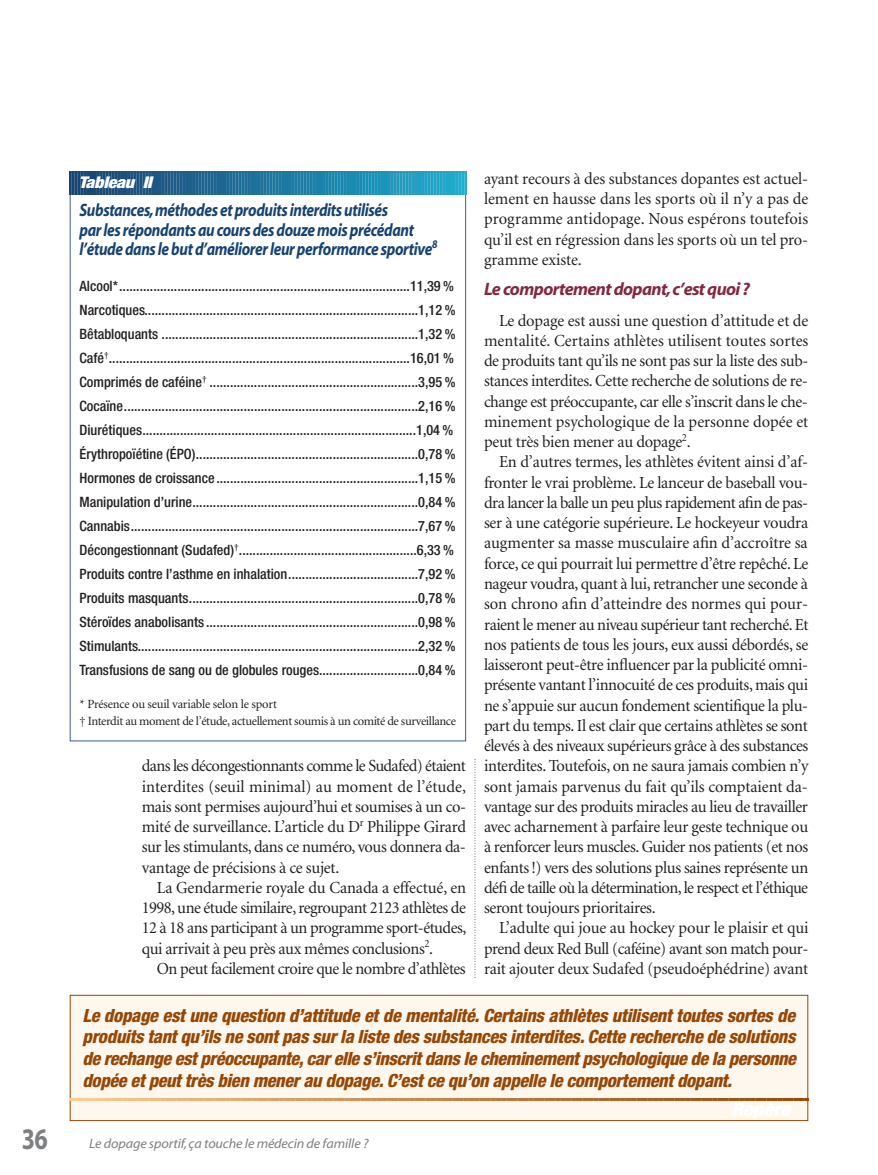
<style>
.page{position:relative;width:878px;height:1175px;background:#fff}
.page>*{position:absolute;margin:0;border:0;box-sizing:border-box;transform-origin:0 0}
.t1{font:700 30px "Myriad";color:#7d7f81;scale:.8 1}
.t2{font:italic 800 condensed 18.15px/21.8px "Helvetica Neue";letter-spacing:-.02em;color:#974705;text-align:justify}
.t3{font:italic 700 18px/19.5px "Myriad";letter-spacing:-.025em;color:#174371;scale:.85 1}
.t4{font:italic 700 18px "Myriad";letter-spacing:-.035em;color:#82293f}
.t5{font:16.8px/20.2px "Minion";letter-spacing:-.02em;color:#231f20;text-align:justify}
.t6{font:italic 900 condensed 16.2px "Helvetica Neue";letter-spacing:-.015em;color:#fff;scale:1.11 1}
.t7{font:500 condensed 14.25px/24px "Helvetica Neue";color:#231f20}
.t8{font:italic 13.5px "Myriad";letter-spacing:-.01em;color:#7d7f81;scale:1.05 1}
.t9{font:12.6px/16.5px "Minion";letter-spacing:-.03em;color:#231f20}
</style>
<div class="page">
<svg style="left:474px;top:759px;width:1px;height:219px"></svg>
<svg style="left:70px;top:172px;width:396px;height:22px"></svg>
<div style="left:70px;top:995px;width:737px;height:125px;background:#fef7ed"></div>
<div style="left:70px;top:994px;width:738px;height:126px;border:1px solid #974705"></div>
<svg style="left:70px;top:1098px;width:23px;height:22px"></svg>
<hr style="left:97px;top:1098px;width:2px;height:22px;background:#f9c78a">
<svg style="left:103px;top:1098px;width:109px;height:22px"></svg>
<hr style="left:216px;top:1098px;width:2px;height:22px;background:#e6ae71">
<svg style="left:222px;top:1098px;width:109px;height:22px"></svg>
<hr style="left:335px;top:1098px;width:2px;height:22px;background:#d59559">
<svg style="left:341px;top:1098px;width:255px;height:22px"></svg>
<hr style="left:600px;top:1098px;width:2px;height:22px;background:#b16728">
<svg style="left:606px;top:1098px;width:109px;height:22px"></svg>
<hr style="left:719px;top:1098px;width:2px;height:22px;background:#a25414">
<svg style="left:725px;top:1098px;width:82px;height:22px"></svg>
<h1 class="t1" style="left:22px;top:1127px;width:34px">36</h1>
<p class="t6" style="left:79px;top:177px;width:67px">Tableau II</p>
<p class="t3" style="left:80px;top:202px;width:422px">Substances,méthodes et produits interdits utilisés<br>par les répondants au cours des douze mois précédant l’étude dans le but d’améliorer leur performance sportive<sup>8</sup></p>
<p class="t7" style="left:79px;top:275px;width:377px">Alcool*.....................................................................................11,39 % Narcotiques................................................................................1,12 % Bêtabloquants ...........................................................................1,32 % Café<sup>†</sup>........................................................................................16,01 % Comprimés de caféine<sup>†</sup> .............................................................3,95 % Cocaïne......................................................................................2,16 % Diurétiques................................................................................1,04 % Érythropoïétine (ÉPO).................................................................0,78 % Hormones de croissance...........................................................1,15 % Manipulation d’urine..................................................................0,84 % Cannabis....................................................................................7,67 % Décongestionnant (Sudafed)<sup>†</sup>....................................................6,33 % Produits contre l’asthme en inhalation......................................7,92 % Produits masquants...................................................................0,78 % Stéroïdes anabolisants ..............................................................0,98 % Stimulants..................................................................................2,32 % Transfusions de sang ou de globules rouges.............................0,84 %</p>
<p class="t9" style="left:80px;top:697px;width:378px">* Présence ou seuil variable selon le sport<br>† Interdit au moment de l’étude, actuellement soumis à un comité de surveillance</p>
<p class="t5" style="left:142px;top:757px;width:326px">dans les décongestionnants comme le Sudafed) étaient interdites (seuil minimal) au moment de l’étude, mais sont permises aujourd’hui et soumises à un co&shy;mité de surveillance. L’article du D<sup>r</sup> Philippe Girard sur les stimulants, dans ce numéro, vous donnera da&shy;vantage de précisions à ce sujet.</p>
<p class="t5" style="left:142px;top:878px;width:326px;text-indent:15px">La Gendarmerie royale du Canada a effectué, en 1998, une étude similaire, regroupant 2123 athlètes de 12 à 18 ans participant à un programme sport-études, qui arrivait à peu près aux mêmes conclusions<sup>2</sup>.</p>
<p class="t5" style="left:157px;top:959px;width:310px">On peut facilement croire que le nombre d’athlètes</p>
<p class="t5" style="left:484px;top:170px;width:326px">ayant recours à des substances dopantes est actuel&shy;lement en hausse dans les sports où il n’y a pas de programme antidopage. Nous espérons toutefois qu’il est en régression dans les sports où un tel pro&shy;gramme existe.</p>
<p class="t4" style="left:484px;top:282px;width:267px">Le comportement dopant,c’est quoi ?</p>
<p class="t5" style="left:484px;top:311px;width:326px;text-indent:15px">Le dopage est aussi une question d’attitude et de mentalité. Certains athlètes utilisent toutes sortes de produits tant qu’ils ne sont pas sur la liste des sub&shy;stances interdites. Cette recherche de solutions de re&shy;change est préoccupante, car elle s’inscrit dans le che&shy;minement psychologique de la personne dopée et peut très bien mener au dopage<sup>2</sup>.</p>
<p class="t5" style="left:484px;top:453px;width:326px;text-indent:15px">En d’autres termes, les athlètes évitent ainsi d’af&shy;fronter le vrai problème. Le lanceur de baseball vou&shy;dra lancer la balle un peu plus rapidement afin de pas&shy;ser à une catégorie supérieure. Le hockeyeur voudra augmenter sa masse musculaire afin d’accroître sa force, ce qui pourrait lui permettre d’être repêché. Le nageur voudra, quant à lui, retrancher une seconde à son chrono afin d’atteindre des normes qui pour&shy;raient le mener au niveau supérieur tant recherché. Et nos patients de tous les jours, eux aussi débordés, se laisseront peut-être influencer par la publicité omni&shy;présente vantant l’innocuité de ces produits, mais qui ne s’appuie sur aucun fondement scientifique la plu&shy;part du temps. Il est clair que certains athlètes se sont élevés à des niveaux supérieurs grâce à des substances interdites. Toutefois, on ne saura jamais combien n’y sont jamais parvenus du fait qu’ils comptaient da&shy;vantage sur des produits miracles au lieu de travailler avec acharnement à parfaire leur geste technique ou à renforcer leurs muscles. Guider nos patients (et nos enfants !) vers des solutions plus saines représente un défi de taille où la détermination, le respect et l’éthique seront toujours prioritaires.</p>
<p class="t5" style="left:484px;top:919px;width:326px;text-indent:15px">L’adulte qui joue au hockey pour le plaisir et qui prend deux Red Bull (caféine) avant son match pour&shy;rait ajouter deux Sudafed (pseudoéphédrine) avant</p>
<p class="t2" style="left:82px;top:1005px;width:715px">Le dopage est une question d’attitude et de mentalité. Certains athlètes utilisent toutes sortes de produits tant qu’ils ne sont pas sur la liste des substances interdites. Cette recherche de solutions de rechange est préoccupante, car elle s’inscrit dans le cheminement psychologique de la personne dopée et peut très bien mener au dopage. C’est ce qu’on appelle le comportement dopant.</p>
<p class="t8" style="left:89px;top:1138px;width:267px">Le dopage sportif,ça touche le médecin de famille ?</p>
</div>
